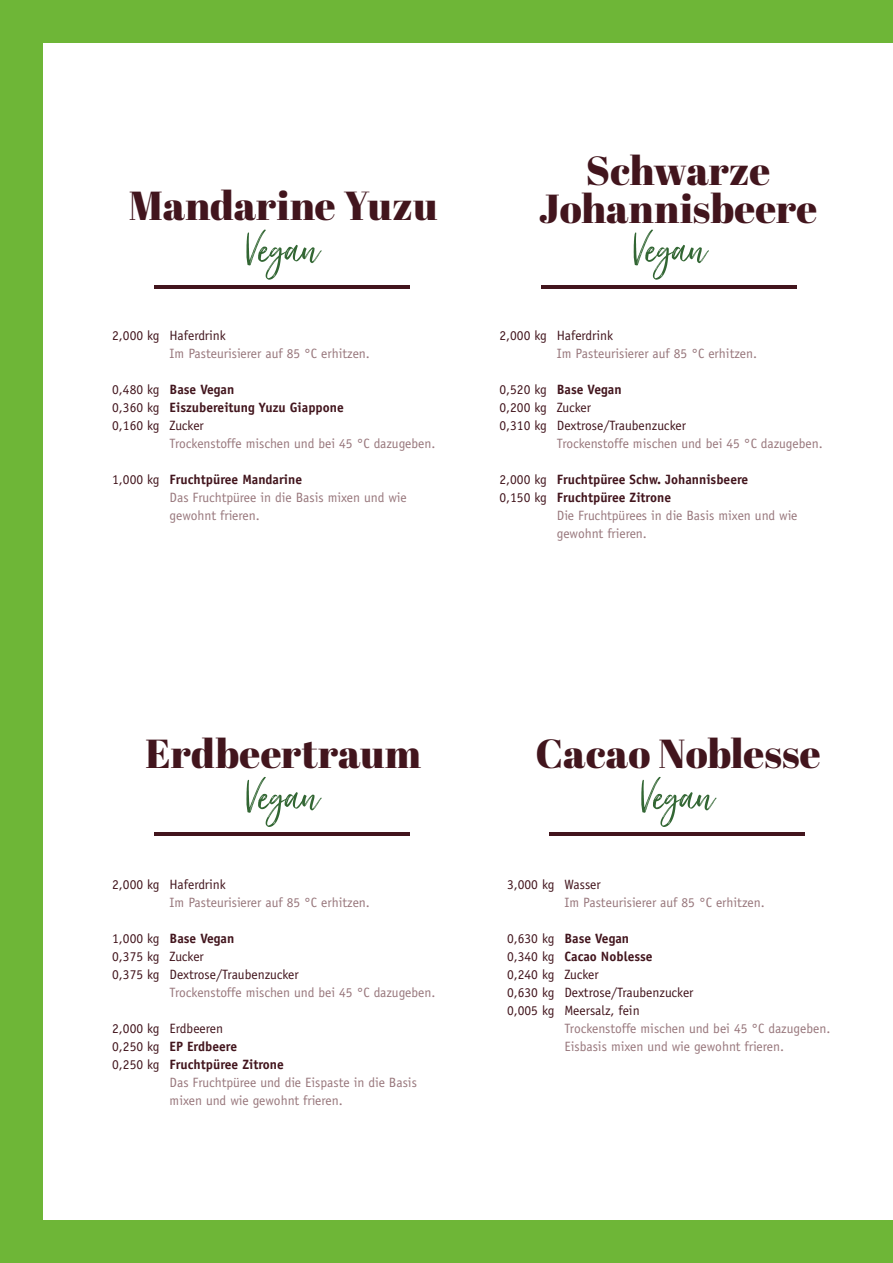
<style>
.page{position:relative;width:893px;height:1263px;background:#fff}
.page>*{position:absolute;margin:0;border:0;box-sizing:border-box;transform-origin:0 0}
.t1{font:51px "Just Lovely";color:#326633}
.t2{font:40.5px/37.5px "Abril Fatface";color:#42151d;text-align:center}
.t3{font:13.5px/18px "Officina Sans Std";color:#98777c}
.t4{font:13.5px/18px "Officina Sans Std";color:#42151d}
.t5{font:700 13.5px/18px "Officina Sans Std";color:#42151d}
.s1{font-weight:400}
.s2{color:#42151d}
.s3{font-weight:700;color:#42151d}
.s4{font-weight:700}
</style>
<div class="page">
<hr style="left:542px;top:286px;width:255px;height:3px;background:#42151d">
<hr style="left:549px;top:833px;width:255px;height:3px;background:#42151d">
<hr style="left:154px;top:833px;width:255px;height:3px;background:#42151d">
<hr style="left:154px;top:286px;width:255px;height:3px;background:#42151d">
<div style="left:0;top:0;width:43px;height:1263px;background:#6eb637"></div>
<div style="left:0;top:0;width:893px;height:43px;background:#6eb637"></div>
<div style="left:0;top:1220px;width:893px;height:43px;background:#6eb637"></div>
<h2 class="t2" style="left:129px;top:186px;width:310px">Mandarine Yuzu</h2>
<h1 class="t1" style="left:245px;top:218px;width:75px">Vegan</h1>
<p class="t4" style="left:112px;top:326px;width:115px">2,000 kg Haferdrink</p>
<p class="t3" style="left:170px;top:344px;width:202px">Im Pasteurisierer auf 85 °C erhitzen.</p>
<p class="t5" style="left:112px;top:380px;width:233px"><span class="s1">0,480 kg</span> Base Vegan<br><span class="s1">0,360 kg</span> Eiszubereitung Yuzu Giappone<br><span class="s1">0,160 kg Zucker</span></p>
<p class="t3" style="left:170px;top:434px;width:267px">Trockenstoffe mischen und bei 45 °C dazugeben.</p>
<p class="t3" style="left:170px;top:470px;width:239px;text-indent:-57px"><span class="s2">1,000 kg</span> <span class="s3">Fruchtpüree Mandarine<br></span>Das Fruchtpüree in die Basis mixen und wie gewohnt frieren.</p>
<h2 class="t2" style="left:539px;top:151px;width:280px">Schwarze<br>Johannisbeere</h2>
<h1 class="t1" style="left:632px;top:218px;width:75px">Vegan</h1>
<p class="t4" style="left:499px;top:326px;width:115px">2,000 kg Haferdrink</p>
<p class="t3" style="left:557px;top:344px;width:202px">Im Pasteurisierer auf 85 °C erhitzen.</p>
<p class="t4" style="left:499px;top:380px;width:188px">0,520 kg <span class="s4">Base Vegan<br></span>0,200 kg Zucker<br>0,310 kg Dextrose/Traubenzucker</p>
<p class="t3" style="left:557px;top:434px;width:267px">Trockenstoffe mischen und bei 45 °C dazugeben.</p>
<p class="t5" style="left:499px;top:470px;width:250px"><span class="s1">2,000 kg</span> Fruchtpüree Schw. Johannisbeere</p>
<p class="t5" style="left:499px;top:488px;width:173px"><span class="s1">0,150 kg</span> Fruchtpüree Zitrone</p>
<p class="t3" style="left:557px;top:506px;width:242px">Die Fruchtpürees in die Basis mixen und wie</p>
<p class="t3" style="left:557px;top:524px;width:92px">gewohnt frieren.</p>
<h2 class="t2" style="left:145px;top:733px;width:277px">Erdbeertraum</h2>
<h1 class="t1" style="left:245px;top:765px;width:75px">Vegan</h1>
<p class="t4" style="left:112px;top:875px;width:115px">2,000 kg Haferdrink</p>
<p class="t3" style="left:170px;top:893px;width:202px">Im Pasteurisierer auf 85 °C erhitzen.</p>
<p class="t4" style="left:112px;top:929px;width:188px">1,000 kg <span class="s4">Base Vegan<br></span>0,375 kg Zucker<br>0,375 kg Dextrose/Traubenzucker</p>
<p class="t3" style="left:170px;top:983px;width:267px">Trockenstoffe mischen und bei 45 °C dazugeben.</p>
<p class="t4" style="left:112px;top:1019px;width:112px">2,000 kg Erdbeeren</p>
<p class="t5" style="left:112px;top:1037px;width:126px"><span class="s1">0,250 kg</span> EP Erdbeere</p>
<p class="t5" style="left:112px;top:1055px;width:173px"><span class="s1">0,250 kg</span> Fruchtpüree Zitrone</p>
<p class="t3" style="left:170px;top:1073px;width:249px">Das Fruchtpüree und die Eispaste in die Basis</p>
<p class="t3" style="left:170px;top:1091px;width:175px">mixen und wie gewohnt frieren.</p>
<h2 class="t2" style="left:536px;top:733px;width:287px">Cacao Noblesse</h2>
<h1 class="t1" style="left:640px;top:765px;width:75px">Vegan</h1>
<p class="t4" style="left:507px;top:875px;width:95px">3,000 kg Wasser</p>
<p class="t3" style="left:564px;top:893px;width:202px">Im Pasteurisierer auf 85 °C erhitzen.</p>
<p class="t4" style="left:507px;top:929px;width:188px">0,630 kg <span class="s4">Base Vegan<br></span>0,340 kg <span class="s4">Cacao Noblesse<br></span>0,240 kg Zucker<br>0,630 kg Dextrose/Traubenzucker<br>0,005 kg Meersalz, fein</p>
<p class="t3" style="left:564px;top:1019px;width:267px">Trockenstoffe mischen und bei 45 °C dazugeben.<br>Eisbasis mixen und wie gewohnt frieren.</p>
</div>
